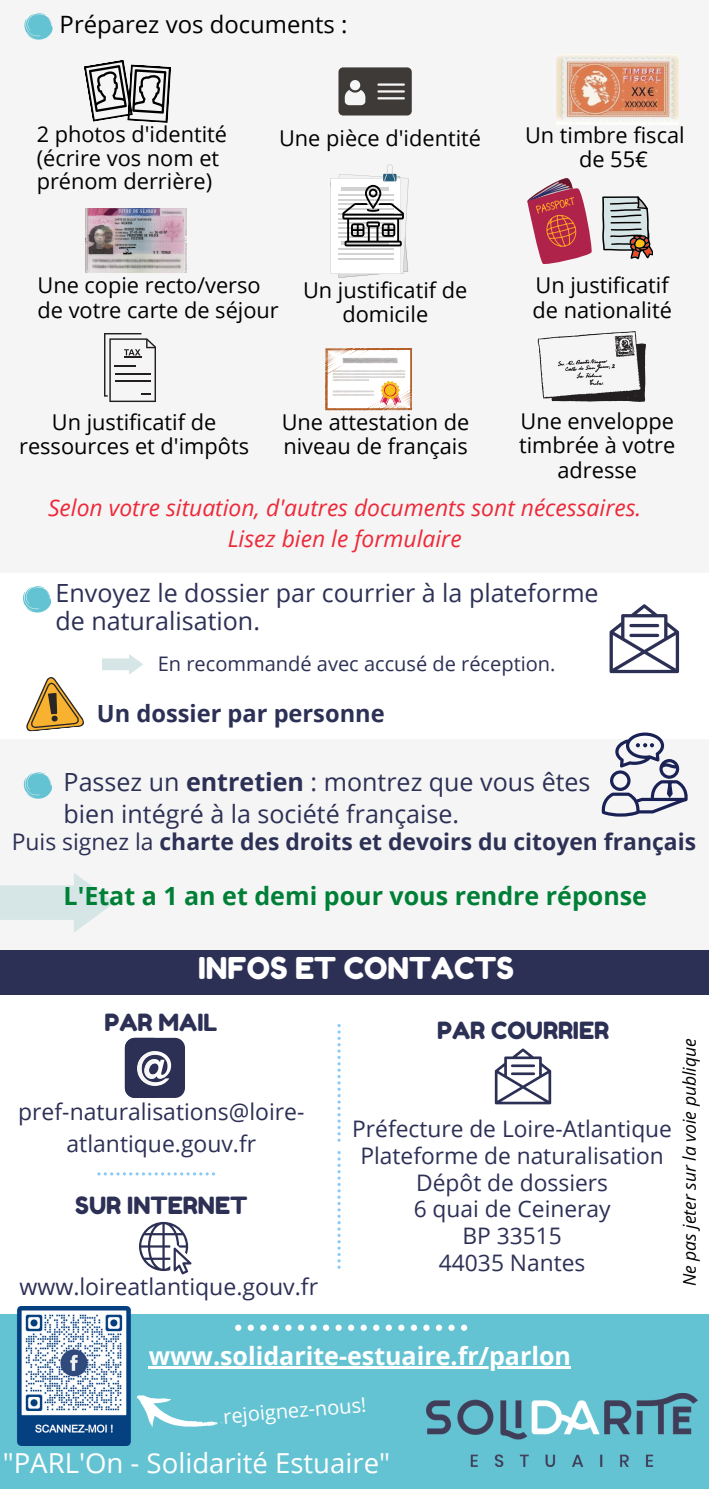
<style>
.page{position:relative;width:709px;height:1489px;background:#fff}
.page>*{position:absolute;margin:0;border:0;box-sizing:border-box;transform-origin:0 0}
.t1{font:30px "Fredoka One";color:#fff}
.t2{font:27.5px "Open Sans";color:#fff}
.t3{font:25px/27.8px "Open Sans";color:#2d3055}
.t4{font:700 25px "Open Sans";color:#008037}
.t5{font:700 25px "Open Sans";color:#fff}
.t6{font:24px "Open Sans";color:#000}
.t7{font:23.75px "Fredoka One";color:#2d3055}
.t8{font:700 23.75px "Open Sans";color:#2d3055}
.t9{font:italic 23px "Open Sans";color:#ed2939}
.t10{font:23px/32.8px "Open Sans";color:#2d3055;text-align:center}
.t11{font:700 23px "Open Sans";color:#2d3055}
.t12{font:22.75px/26.8px "Open Sans";color:#2d3055;text-align:center}
.t13{font:21.75px/24.2px "Open Sans";color:#000}
.t14{font:20px "Open Sans";color:#2d3055}
.t15{font:20px "Open Sans";color:#fff}
.t16{font:italic 17.5px "Open Sans";color:#000}
.s1{font-weight:700}
.s2{font-weight:400}
</style>
<div class="page">
<div style="left:0;top:942px;width:709px;height:53px;background:#2d3055"></div>
<svg style="left:337px;top:1024px;width:4px;height:118px"></svg>
<svg style="left:97px;top:1172px;width:118px;height:3px"></svg>
<svg style="left:337px;top:1151px;width:4px;height:118px"></svg>
<svg style="left:495px;top:1048px;width:56px;height:56px"></svg>
<hr style="left:511px;top:1064px;width:24px;height:3px;background:#2d3055">
<hr style="left:511px;top:1072px;width:24px;height:3px;background:#2d3055">
<svg style="left:139px;top:1222px;width:53px;height:52px"></svg>
<div style="left:125px;top:1038px;width:60px;height:60px;background:#2d3055;border-radius:10px"></div>
<svg style="left:125px;top:1038px;width:46px;height:60px"></svg>
<svg style="left:609px;top:604px;width:70px;height:69px"></svg>
<hr style="left:629px;top:624px;width:30px;height:3px;background:#2d3055;border-radius:2px">
<hr style="left:629px;top:634px;width:30px;height:3px;background:#2d3055;border-radius:2px">
<svg style="left:26px;top:677px;width:58px;height:55px"></svg>
<div style="left:0;top:0;width:709px;height:573px;background:#f5f5f5"></div>
<svg style="left:338px;top:67px;width:74px;height:48px;background:#5c5a57"></svg>
<svg style="left:84px;top:60px;width:87px;height:63px"></svg>
<img style="left:557px;top:55px;width:122px;height:65px">
<img style="left:85px;top:208px;width:102px;height:64px">
<svg style="left:330px;top:164px;width:79px;height:113px"></svg>
<svg style="left:527px;top:178px;width:64px;height:86px"></svg>
<svg style="left:602px;top:196px;width:51px;height:63px"></svg>
<svg style="left:104px;top:333px;width:52px;height:69px"></svg>
<svg style="left:325px;top:348px;width:87px;height:62px"></svg>
<svg style="left:538px;top:331px;width:108px;height:71px"></svg>
<svg style="left:24px;top:13px;width:29px;height:27px"></svg>
<svg style="left:23px;top:586px;width:28px;height:26px"></svg>
<div style="left:0;top:739px;width:709px;height:211px;background:#f5f5f5"></div>
<svg style="left:24px;top:772px;width:28px;height:27px"></svg>
<svg style="left:601px;top:732px;width:87px;height:85px"></svg>
<svg style="left:0;top:873px;width:114px;height:59px"></svg>
<div style="left:0;top:1314px;width:709px;height:175px;background:#64c3d2"></div>
<img style="left:427px;top:1393px;width:270px;height:74px">
<svg style="left:144px;top:1395px;width:79px;height:32px"></svg>
<svg style="left:235px;top:1324px;width:232px;height:7px"></svg>
<img style="left:16px;top:1307px;width:128px;height:139px">
<hr style="left:149px;top:1366px;width:422px;height:2px;background:#fff">
<svg style="left:102px;top:654px;width:41px;height:21px"></svg>
<p class="t6" style="left:60px;top:7px;width:289px">Préparez vos documents :</p>
<p class="t13" style="left:37px;top:122px;width:192px;line-height:23.5px">2 photos d'identité (écrire vos nom et prénom derrière)</p>
<p class="t13" style="left:279px;top:126px;width:203px">Une pièce d'identité</p>
<p class="t13" style="left:525px;top:122px;width:161px">Un timbre fiscal</p>
<p class="t13" style="left:579px;top:147px;width:70px">de 55€</p>
<p class="t13" style="left:37px;top:273px;width:225px">Une copie recto/verso</p>
<p class="t13" style="left:37px;top:297px;width:243px">de votre carte de séjour</p>
<p class="t13" style="left:303px;top:277px;width:166px;text-align:center">Un justificatif de domicile</p>
<p class="t13" style="left:532px;top:273px;width:141px">Un justificatif de nationalité</p>
<p class="t13" style="left:19px;top:409px;width:231px;text-align:center">Un justificatif de ressources et d'impôts</p>
<p class="t13" style="left:282px;top:409px;width:189px">Une attestation de niveau de français</p>
<p class="t13" style="left:519px;top:409px;width:158px;text-align:center">Une enveloppe timbrée à votre adresse</p>
<p class="t9" style="left:48px;top:491px;width:595px">Selon votre situation, d'autres documents sont nécessaires.</p>
<p class="t9" style="left:228px;top:522px;width:235px">Lisez bien le formulaire</p>
<p class="t3" style="left:56px;top:579px;width:544px">Envoyez le dossier par courrier à la plateforme de naturalisation.</p>
<p class="t14" style="left:158px;top:649px;width:399px">En recommandé avec accusé de réception.</p>
<p class="t8" style="left:97px;top:696px;width:289px">Un dossier par personne</p>
<p class="t3" style="left:64px;top:765px;width:528px;line-height:32.5px">Passez un <span class="s1">entretien</span> : montrez que vous êtes bien intégré à la société française.</p>
<p class="t11" style="left:12px;top:826px;width:686px"><span class="s2">Puis signez la</span> charte des droits et devoirs du citoyen français</p>
<p class="t4" style="left:64px;top:878px;width:585px">L'Etat a 1 an et demi pour vous rendre réponse</p>
<p class="t1" style="left:198px;top:950px;width:317px">INFOS ET CONTACTS</p>
<p class="t7" style="left:104px;top:1008px;width:114px">PAR MAIL</p>
<p class="t10" style="left:18px;top:1094px;width:288px">pref-naturalisations@loire&shy;atlantique.gouv.fr</p>
<p class="t7" style="left:75px;top:1191px;width:174px">SUR INTERNET</p>
<p class="t10" style="left:20px;top:1269px;width:300px">www.loireatlantique.gouv.fr</p>
<p class="t7" style="left:437px;top:1016px;width:173px">PAR COURRIER</p>
<p class="t12" style="left:352px;top:1115px;width:321px">Préfecture de Loire-Atlantique<br>Plateforme de naturalisation<br>Dépôt de dossiers</p>
<p class="t12" style="left:414px;top:1195px;width:198px">6 quai de Ceineray</p>
<p class="t12" style="left:462px;top:1222px;width:101px">BP 33515</p>
<p class="t12" style="left:439px;top:1249px;width:148px">44035 Nantes</p>
<p class="t16" style="left:677px;top:1286px;width:249px;rotate:-90deg">Ne pas jeter sur la voie publique</p>
<p class="t5" style="left:149px;top:1338px;width:424px">www.solidarite-estuaire.fr/parlon</p>
<p class="t15" style="left:222px;top:1402px;width:145px;rotate:-5deg">rejoignez-nous!</p>
<p class="t2" style="left:3px;top:1444px;width:389px">"PARL'On - Solidarité Estuaire"</p>
</div>
